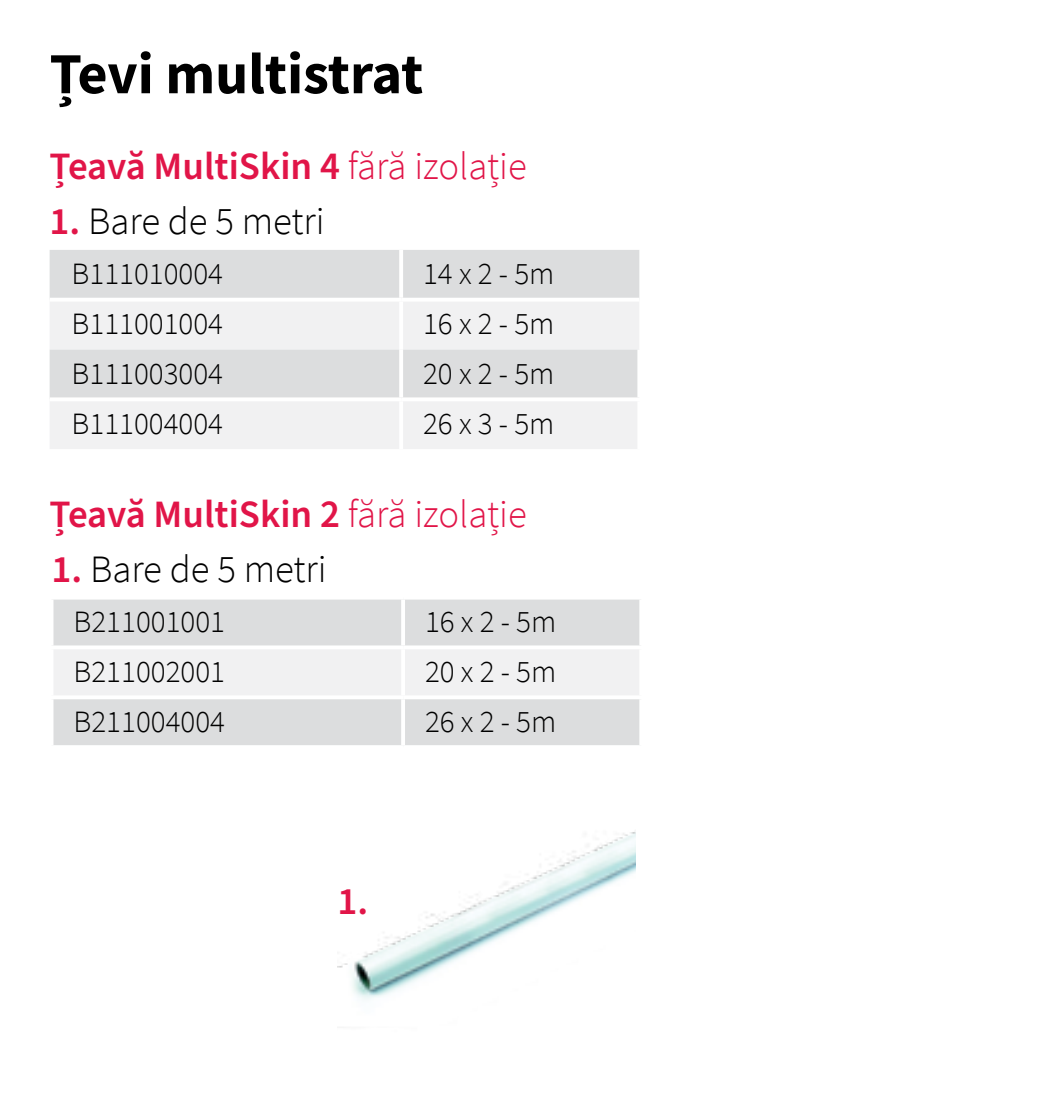
<style>
.page{position:relative;width:1052px;height:1112px;background:#fff}
.page>*{position:absolute;margin:0;border:0;box-sizing:border-box;transform-origin:0 0}
.t1{font:700 58.1px "Source Sans Pro";color:#000}
.t2{font:600 38.85px "Source Sans Pro";color:#e11548}
.t3{font:300 38.85px "Source Sans Pro";color:#000}
.t4{font:300 31.15px "Source Sans Pro";color:#000}
.s1{font-weight:300}
.s2{font-weight:600;color:#e11548}
</style>
<div class="page">
<svg style="left:50px;top:250px;width:589px;height:199px"></svg>
<hr style="left:399px;top:250px;width:4px;height:48px;background:#fff">
<hr style="left:50px;top:298px;width:351px;height:3px;background:#fff">
<hr style="left:401px;top:298px;width:238px;height:3px;background:#fff">
<hr style="left:399px;top:301px;width:4px;height:48px;background:#fff">
<hr style="left:399px;top:349px;width:4px;height:48px;background:#fff">
<svg style="left:637px;top:349px;width:2px;height:48px"></svg>
<svg style="left:50px;top:397px;width:351px;height:4px"></svg>
<svg style="left:401px;top:397px;width:238px;height:4px"></svg>
<hr style="left:399px;top:401px;width:4px;height:48px;background:#fff">
<hr style="left:637px;top:401px;width:4px;height:48px;background:#fff">
<svg style="left:53px;top:599px;width:586px;height:146px"></svg>
<hr style="left:401px;top:599px;width:4px;height:46px;background:#fff">
<svg style="left:639px;top:599px;width:1px;height:46px"></svg>
<svg style="left:53px;top:645px;width:350px;height:4px"></svg>
<svg style="left:403px;top:645px;width:237px;height:4px"></svg>
<hr style="left:401px;top:649px;width:4px;height:46px;background:#fff">
<hr style="left:50px;top:695px;width:353px;height:4px;background:#fff">
<hr style="left:403px;top:695px;width:240px;height:4px;background:#fff">
<hr style="left:401px;top:699px;width:4px;height:46px;background:#fff">
<svg style="left:639px;top:699px;width:1px;height:46px"></svg>
<img style="left:338px;top:832px;width:297px;height:168px">
<h1 class="t1" style="left:50px;top:35px;width:375px">Țevi multistrat</h1>
<p class="t2" style="left:50px;top:140px;width:478px">Țeavă MultiSkin 4 <span class="s1">fără izolație</span></p>
<p class="t3" style="left:50px;top:198px;width:277px"><span class="s2">1.</span> Bare de 5 metri</p>
<p class="t4" style="left:72px;top:255px;width:153px">B111010004</p>
<p class="t4" style="left:423px;top:255px;width:133px">14 x 2 - 5m</p>
<p class="t4" style="left:72px;top:304px;width:153px">B111001004</p>
<p class="t4" style="left:423px;top:304px;width:133px">16 x 2 - 5m</p>
<p class="t4" style="left:72px;top:354px;width:153px">B111003004</p>
<p class="t4" style="left:423px;top:354px;width:133px">20 x 2 - 5m</p>
<p class="t4" style="left:72px;top:404px;width:153px">B111004004</p>
<p class="t4" style="left:423px;top:404px;width:133px">26 x 3 - 5m</p>
<p class="t2" style="left:50px;top:488px;width:478px">Țeavă MultiSkin 2 <span class="s1">fără izolație</span></p>
<p class="t3" style="left:52px;top:545px;width:277px"><span class="s2">1.</span> Bare de 5 metri</p>
<p class="t4" style="left:74px;top:602px;width:153px">B211001001</p>
<p class="t4" style="left:425px;top:602px;width:133px">16 x 2 - 5m</p>
<p class="t4" style="left:74px;top:652px;width:153px">B211002001</p>
<p class="t4" style="left:425px;top:652px;width:133px">20 x 2 - 5m</p>
<p class="t4" style="left:74px;top:702px;width:153px">B211004004</p>
<p class="t4" style="left:425px;top:702px;width:133px">26 x 2 - 5m</p>
<p class="t2" style="left:338px;top:875px;width:32px">1.</p>
</div>
